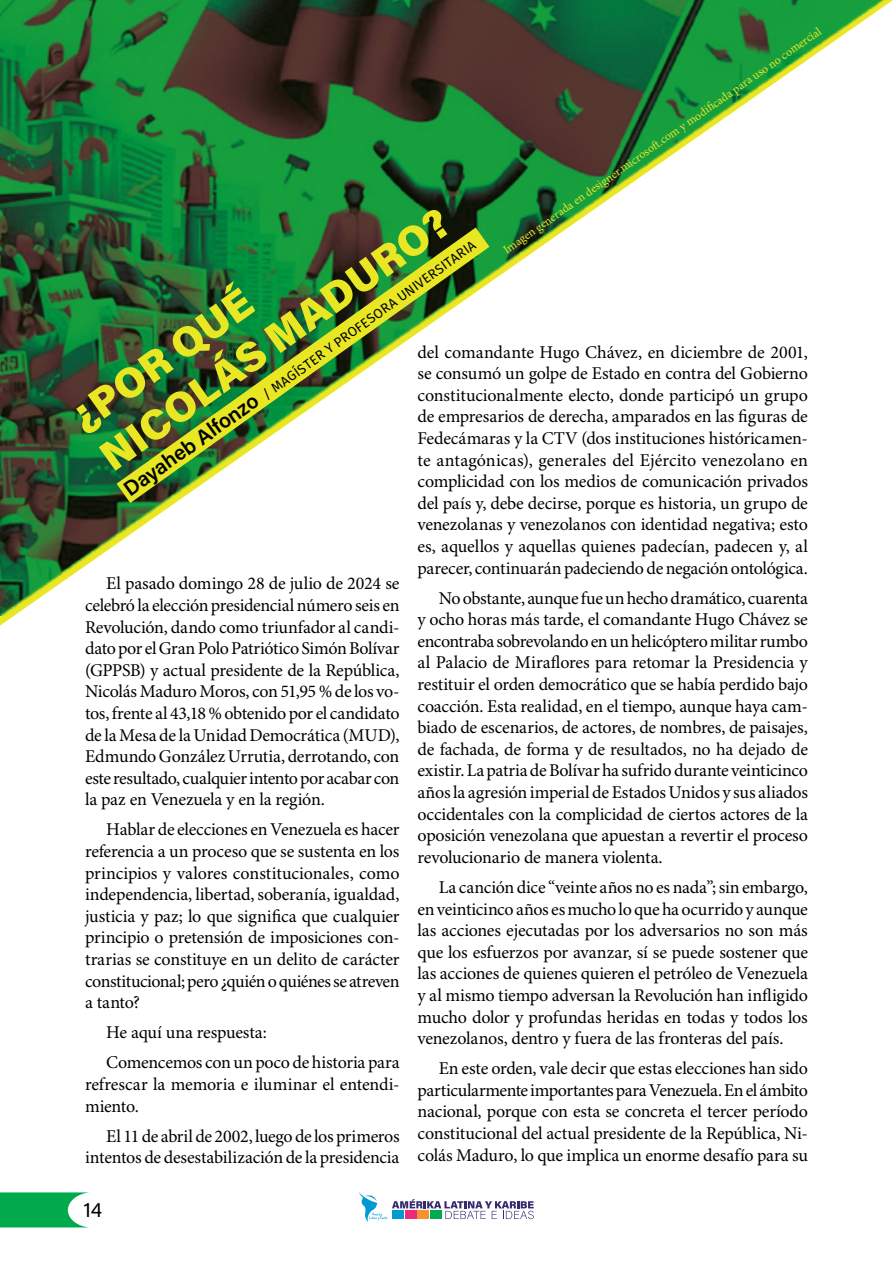
<style>
.page{position:relative;width:893px;height:1263px;background:#fff}
.page>*{position:absolute;margin:0;border:0;box-sizing:border-box;transform-origin:0 0}
.t1{font:42px/49.9px "Acumin Variable Concept";color:#e9e723}
.t2{font:21px "Acumin Variable Concept";color:#000101}
.t3{font:18px/21.6px "Minion Pro";letter-spacing:-.01em;color:#000;text-align:justify}
.t4{font:13.5px "Fira Sans";color:#000101}
.t5{font:12px "Minion Pro";color:#e9e723}
</style>
<div class="page">
<svg style="left:0;top:1192px;width:89px;height:35px"></svg>
<svg style="left:359px;top:1192px;width:175px;height:30px"></svg>
<img style="left:0;top:0;width:893px;height:615px">
<svg style="left:117px;top:228px;width:372px;height:275px"></svg>
<p class="t5" style="left:500px;top:245px;width:389px;rotate:-35deg">Imagen generada en designer.microsoft.com y modifi cada para uso no comercial</p>
<h1 class="t1" style="left:61px;top:400px;width:416px;rotate:-36deg">¿POR QUÉ<br>NICOLÁS MADURO?</h1>
<p class="t4" style="left:258px;top:388px;width:261px;rotate:-36deg">/ MAGÍSTER Y PROFESORA UNIVERSITARIA</p>
<p class="t3" style="left:418px;top:342px;width:392px">del comandante Hugo Chávez, en diciembre de 2001, se consumó un golpe de Estado en contra del Gobierno constitucionalmente electo, donde participó un grupo de empresarios de derecha, amparados en las figuras de Fedecámaras y la CTV (dos instituciones históricamen&shy;te antagónicas), generales del Ejército venezolano en complicidad con los medios de comunicación privados del país y, debe decirse, porque es historia, un grupo de venezolanas y venezolanos con identidad negativa; esto es, aquellos y aquellas quienes padecían, padecen y, al parecer, continuarán padeciendo de negación ontológica.</p>
<p class="t3" style="left:418px;top:588px;width:392px;text-indent:21px">No obstante, aunque fue un hecho dramático, cuarenta y ocho horas más tarde, el comandante Hugo Chávez se encontraba sobrevolando en un helicóptero militar rumbo al Palacio de Miraflores para retomar la Presidencia y restituir el orden democrático que se había perdido bajo coacción. Esta realidad, en el tiempo, aunque haya cam&shy;biado de escenarios, de actores, de nombres, de paisajes, de fachada, de forma y de resultados, no ha dejado de existir. La patria de Bolívar ha sufrido durante veinticinco años la agresión imperial de Estados Unidos y sus aliados occidentales con la complicidad de ciertos actores de la oposición venezolana que apuestan a revertir el proceso revolucionario de manera violenta.</p>
<p class="t3" style="left:418px;top:877px;width:392px;text-indent:21px">La canción dice “veinte años no es nada”; sin embargo, en veinticinco años es mucho lo que ha ocurrido y aunque las acciones ejecutadas por los adversarios no son más que los esfuerzos por avanzar, sí se puede sostener que las acciones de quienes quieren el petróleo de Venezuela y al mismo tiempo adversan la Revolución han infligido mucho dolor y profundas heridas en todas y todos los venezolanos, dentro y fuera de las fronteras del país.</p>
<p class="t3" style="left:418px;top:1058px;width:392px;text-indent:21px">En este orden, vale decir que estas elecciones han sido particularmente importantes para Venezuela. En el ámbito nacional, porque con esta se concreta el tercer período constitucional del actual presidente de la República, Ni&shy;colás Maduro, lo que implica un enorme desafío para su</p>
<p class="t2" style="left:117px;top:479px;width:161px;rotate:-35deg">Dayaheb Alfonzo</p>
<p class="t3" style="left:85px;top:573px;width:316px;text-indent:21px">El pasado domingo 28 de julio de 2024 se celebró la elección presidencial número seis en Revolución, dando como triunfador al candi&shy;dato por el Gran Polo Patriótico Simón Bolívar (GPPSB) y actual presidente de la República, Nicolás Maduro Moros, con 51,95 % de los vo&shy;tos, frente al 43,18 % obtenido por el candidato de la Mesa de la Unidad Democrática (MUD), Edmundo González Urrutia, derrotando, con este resultado, cualquier intento por acabar con la paz en Venezuela y en la región.</p>
<p class="t3" style="left:85px;top:820px;width:316px;text-indent:21px">Hablar de elecciones en Venezuela es hacer referencia a un proceso que se sustenta en los principios y valores constitucionales, como independencia, libertad, soberanía, igualdad, justicia y paz; lo que significa que cualquier principio o pretensión de imposiciones con&shy;trarias se constituye en un delito de carácter constitucional; pero ¿quién o quiénes se atreven a tanto?</p>
<p class="t3" style="left:106px;top:1018px;width:295px;line-height:30.2px">He aquí una respuesta:<br>Comencemos con un poco de historia para</p>
<p class="t3" style="left:85px;top:1074px;width:316px">refrescar la memoria e iluminar el entendi&shy;miento.</p>
<p class="t3" style="left:85px;top:1126px;width:316px;text-align:right">El 11 de abril de 2002, luego de los primeros intentos de desestabilización de la presidencia</p>
<p class="t2" style="left:84px;top:1195px;width:20px">14</p>
</div>
